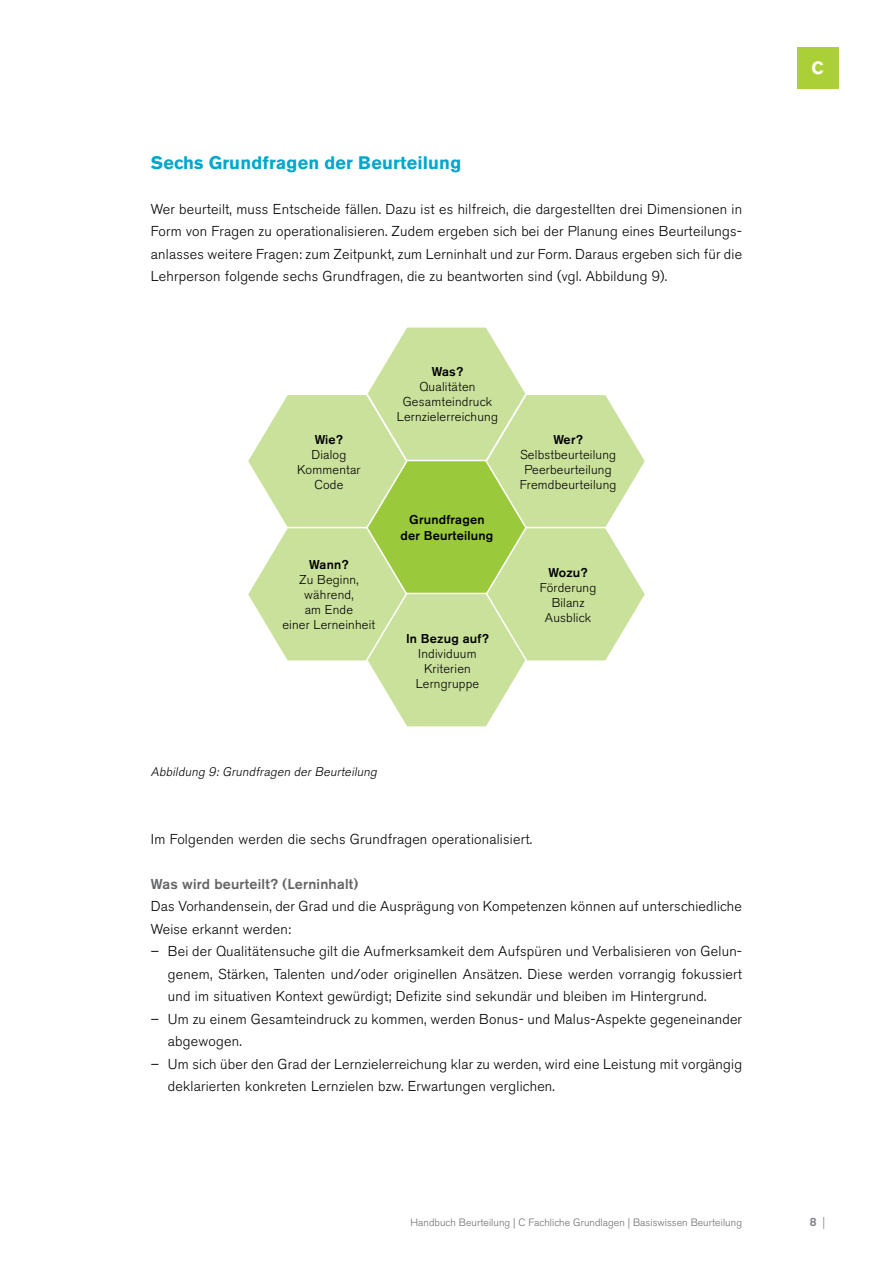
<style>
.page{position:relative;width:893px;height:1263px;background:#fff}
.page>*{position:absolute;margin:0;border:0;box-sizing:border-box;transform-origin:0 0}
.t1{font:700 18px "Akzidenz Grotesk BE";letter-spacing:.01em;color:#00a6ce}
.t2{font:700 17.55px "Akzidenz Grotesk BE";color:#fff}
.t3{font:300 14.25px/22.5px "Akzidenz Grotesk BE";letter-spacing:.015em;color:#000}
.t4{font:500 14.25px "Akzidenz Grotesk BE";letter-spacing:.015em;color:#636466}
.t5{font:300 12.75px/15px "Akzidenz Grotesk BE";letter-spacing:.015em;color:#000;text-align:center}
.t6{font:500 12.75px/16.5px "Akzidenz Grotesk BE";letter-spacing:.015em;color:#000;text-align:center}
.t7{font:italic 300 12.45px "Akzidenz Grotesk BE";color:#000}
.t8{font:500 12px "Akzidenz Grotesk BE";color:#808285}
.t9{font:300 10.5px "Akzidenz Grotesk BE";letter-spacing:.005em;color:#6d6e71}
.s1{font-weight:300}
</style>
<div class="page">
<div style="left:797px;top:47px;width:41px;height:41px;background:#abd037"></div>
<svg style="left:248px;top:327px;width:397px;height:400px"></svg>
<p class="t1" style="left:151px;top:152px;width:312px">Sechs Grundfragen der Beurteilung</p>
<p class="t3" style="left:151px;top:198px;width:593px;text-align:justify">Wer beurteilt, muss Entscheide fällen. Dazu ist es hilfreich, die dargestellten drei Dimensionen in Form von Fragen zu operationalisieren. Zudem ergeben sich bei der Planung eines Beurteilungs&shy;anlasses weitere Fragen: zum Zeitpunkt, zum Lerninhalt und zur Form. Daraus ergeben sich für die Lehrperson folgende sechs Grundfragen, die zu beantworten sind (vgl. Abbildung 9).</p>
<p class="t6" style="left:315px;top:431px;width:30px">Wie?</p>
<p class="t5" style="left:297px;top:447px;width:65px">Dialog<br>Kommentar<br>Code</p>
<p class="t6" style="left:309px;top:557px;width:41px">Wann?</p>
<p class="t5" style="left:282px;top:573px;width:94px">Zu Beginn, während,<br>am Ende<br>einer Lerneinheit</p>
<p class="t6" style="left:432px;top:363px;width:33px">Was?</p>
<p class="t5" style="left:397px;top:379px;width:103px">Qualitäten<br>Gesamteindruck<br>Lernzielerreichung</p>
<p class="t6" style="left:401px;top:511px;width:94px">Grundfragen der Beurteilung</p>
<p class="t5" style="left:396px;top:511px;width:103px;line-height:16.5px">Analytisches<br>Beurteil ngsraster</p>
<p class="t6" style="left:406px;top:630px;width:84px">In Bezug auf?</p>
<p class="t5" style="left:416px;top:646px;width:65px">Individuum<br>Kriterien<br>Lerngruppe</p>
<p class="t6" style="left:553px;top:431px;width:31px">Wer?</p>
<p class="t5" style="left:520px;top:447px;width:98px">Selbstbeurteilung<br>Peerbeurteilung<br>Fremdbeurteilung</p>
<p class="t6" style="left:548px;top:564px;width:41px">Wozu?</p>
<p class="t5" style="left:540px;top:580px;width:58px">Förderung<br>Bilanz<br>Ausblick</p>
<p class="t7" style="left:151px;top:765px;width:230px">Abbildung 9: Grundfragen der Beurteilung</p>
<p class="t3" style="left:151px;top:828px;width:383px">Im Folgenden werden die sechs Grundfragen operationalisiert.</p>
<p class="t4" style="left:151px;top:875px;width:209px">Was wird beurteilt? (Lerninhalt)</p>
<p class="t3" style="left:151px;top:895px;width:593px">Das Vorhandensein, der Grad und die Ausprägung von Kompetenzen können auf unterschiedliche<br>Weise erkannt werden:</p>
<p class="t3" style="left:168px;top:940px;width:576px;text-align:justify;text-indent:-17px">– Bei der Qualitätensuche gilt die Aufmerksamkeit dem Aufspüren und Verbalisieren von Gelun&shy;genem, Stärken, Talenten und/oder originellen Ansätzen. Diese werden vorrangig fokussiert und im situativen Kontext gewürdigt; Defizite sind sekundär und bleiben im Hintergrund.</p>
<p class="t3" style="left:168px;top:1008px;width:576px;text-indent:-17px">– Um zu einem Gesamteindruck zu kommen, werden Bonus- und Malus-Aspekte gegeneinander abgewogen.</p>
<p class="t3" style="left:168px;top:1053px;width:576px;text-indent:-17px">– Um sich über den Grad der Lernzielerreichung klar zu werden, wird eine Leistung mit vorgängig deklarierten konkreten Lernzielen bzw. Erwartungen verglichen.</p>
<p class="t2" style="left:811px;top:58px;width:14px">C</p>
<p class="t9" style="left:411px;top:1217px;width:333px">Handbuch Beurteilung | C Fachliche Grundlagen | Basiswissen Beurteilung</p>
<p class="t8" style="left:810px;top:1214px;width:17px">8 <span class="s1">|</span></p>
</div>
